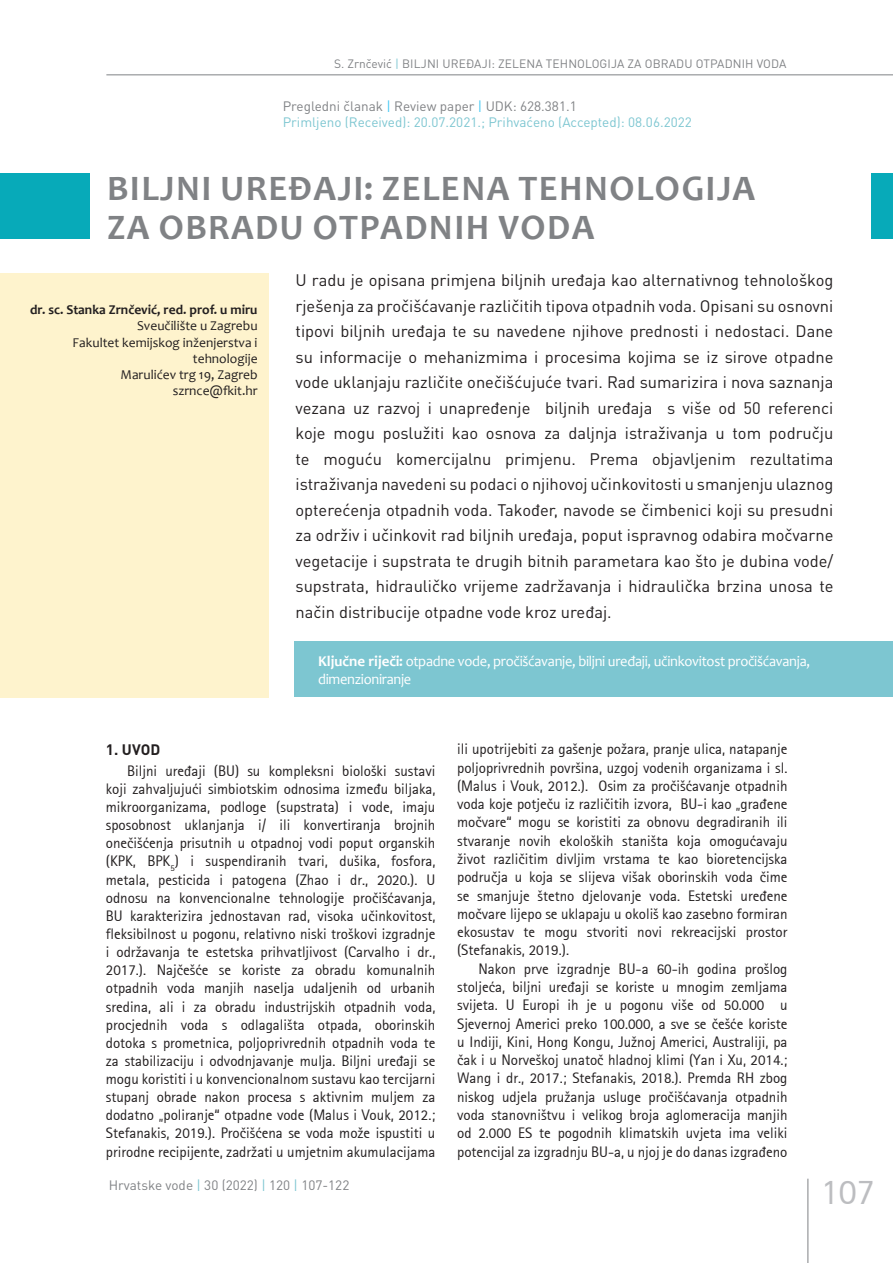
<style>
.page{position:relative;width:893px;height:1263px;background:#fff}
.page>*{position:absolute;margin:0;border:0;box-sizing:border-box;transform-origin:0 0}
.t1{font:700 36px/39px "Candara";letter-spacing:.04em;color:#808285}
.t2{font:36px "Agfa Rotis Sans Serif";color:#bcbdc0}
.t3{font:16.5px/25.5px "DIN Pro";color:#231f20;text-align:justify}
.t4{font:15px/18.1px "Agfa Rotis Sans Serif";color:#231f20;text-align:justify}
.t5{font:15px/17.2px "Candara";letter-spacing:-.02em;color:#fff;scale:.96 1}
.t6{font:700 15px "DIN Pro";color:#231f20}
.t7{font:13.5px/16.2px "DIN Pro";color:#7dc6d1}
.t8{font:13.5px/16.2px "Candara";color:#231f20;text-align:right}
.t9{font:700 13.5px "Candara";color:#231f20}
.t10{font:13.5px "DIN Pro";color:#808285}
.t11{font:12px "DIN Pro";letter-spacing:.01em;color:#808285}
.s1{color:#7dc6d1}
.s2{color:#808285}
.s3{color:#40c7f4}
.s4{font-weight:700}
</style>
<div class="page">
<hr style="left:808px;top:1179px;width:1px;height:84px;background:#808285">
<div style="left:0;top:273px;width:269px;height:424px;background:#fef3cd"></div>
<hr style="left:106px;top:75px;width:787px;height:1px;background:#808285">
<div style="left:0;top:173px;width:89px;height:66px;background:#07aab9"></div>
<div style="left:295px;top:641px;width:598px;height:56px;background:#7dc6d1"></div>
<div style="left:872px;top:173px;width:21px;height:66px;background:#07aab9"></div>
<p class="t11" style="left:334px;top:55px;width:454px">S. Zrnčević <span class="s1">|</span> BILJNI UREĐAJI: ZELENA TEHNOLOGIJA ZA OBRADU OTPADNIH VODA</p>
<p class="t7" style="left:283px;top:98px;width:411px"><span class="s2">Pregledni članak</span> <span class="s3">|</span> <span class="s2">Review paper</span> <span class="s3">|</span> <span class="s2">UDK: 628.381.1<br></span>Primljeno (Received): 20.07.2021.; Prihvaćeno (Accepted): 08.06.2022</p>
<h1 class="t1" style="left:107px;top:168px;width:650px">BILJNI UREĐAJI: ZELENA TEHNOLOGIJA<br>ZA OBRADU OTPADNIH VODA</h1>
<p class="t9" style="left:30px;top:301px;width:229px">dr. sc. Stanka Zrnčević, red. prof. u miru</p>
<p class="t8" style="left:73px;top:318px;width:186px">Sveučilište u Zagrebu<br>Fakultet kemijskog inženjerstva i tehnologije<br>Marulićev trg 19, Zagreb szrnce@fkit.hr</p>
<p class="t3" style="left:296px;top:267px;width:539px">U radu je opisana primjena biljnih uređaja kao alternativnog tehnološkog rješenja za pročišćavanje različitih tipova otpadnih voda. Opisani su osnovni tipovi biljnih uređaja te su navedene njihove prednosti i nedostaci. Dane su informacije o mehanizmima i procesima kojima se iz sirove otpadne vode uklanjaju različite onečišćujuće tvari. Rad sumarizira i nova saznanja vezana uz razvoj i unapređenje biljnih uređaja s više od 50 referenci koje mogu poslužiti kao osnova za daljnja istraživanja u tom području te moguću komercijalnu primjenu. Prema objavljenim rezultatima istraživanja navedeni su podaci o njihovoj učinkovitosti u smanjenju ulaznog opterećenja otpadnih voda. Također, navode se čimbenici koji su presudni za održiv i učinkovit rad biljnih uređaja, poput ispravnog odabira močvarne vegetacije i supstrata te drugih bitnih parametara kao što je dubina vode/ supstrata, hidrauličko vrijeme zadržavanja i hidraulička brzina unosa te način distribucije otpadne vode kroz uređaj.</p>
<p class="t5" style="left:318px;top:653px;width:514px"><span class="s4">Ključne riječi:</span> otpadne vode, pročišćavanje, biljni uređaji, učinkovitost pročišćavanja, dimenzioniranje</p>
<p class="t6" style="left:106px;top:740px;width:56px">1. UVOD</p>
<p class="t4" style="left:106px;top:761px;width:331px;text-indent:21px">Biljni uređaji (BU) su kompleksni biološki sustavi koji zahvaljujući simbiotskim odnosima između biljaka, mikroorganizama, podloge (supstrata) i vode, imaju sposobnost uklanjanja i/ ili konvertiranja brojnih onečišćenja prisutnih u otpadnoj vodi poput organskih (KPK, BPK<sub>5</sub>) i suspendiranih tvari, dušika, fosfora, metala, pesticida i patogena (Zhao i dr., 2020.). U odnosu na konvencionalne tehnologije pročišćavanja, BU karakterizira jednostavan rad, visoka učinkovitost, fleksibilnost u pogonu, relativno niski troškovi izgradnje i održavanja te estetska prihvatljivost (Carvalho i dr., 2017.). Najčešće se koriste za obradu komunalnih otpadnih voda manjih naselja udaljenih od urbanih sredina, ali i za obradu industrijskih otpadnih voda, procjednih voda s odlagališta otpada, oborinskih dotoka s prometnica, poljoprivrednih otpadnih voda te za stabilizaciju i odvodnjavanje mulja. Biljni uređaji se mogu koristiti i u konvencionalnom sustavu kao tercijarni stupanj obrade nakon procesa s aktivnim muljem za dodatno „poliranje“ otpadne vode (Malus i Vouk, 2012.; Stefanakis, 2019.). Pročišćena se voda može ispustiti u prirodne recipijente, zadržati u umjetnim akumulacijama</p>
<p class="t10" style="left:109px;top:1176px;width:242px">Hrvatske vode <span class="s1">|</span> 30 (2022) <span class="s1">|</span> 120 <span class="s1">|</span> 107-122</p>
<p class="t4" style="left:457px;top:740px;width:332px">ili upotrijebiti za gašenje požara, pranje ulica, natapanje poljoprivrednih površina, uzgoj vodenih organizama i sl. (Malus i Vouk, 2012.). Osim za pročišćavanje otpadnih voda koje potječu iz različitih izvora, BU-i kao „građene močvare“ mogu se koristiti za obnovu degradiranih ili stvaranje novih ekoloških staništa koja omogućavaju život različitim divljim vrstama te kao bioretencijska područja u koja se slijeva višak oborinskih voda čime se smanjuje štetno djelovanje voda. Estetski uređene močvare lijepo se uklapaju u okoliš kao zasebno formiran ekosustav te mogu stvoriti novi rekreacijski prostor (Stefanakis, 2019.).</p>
<p class="t4" style="left:457px;top:959px;width:332px;text-indent:21px">Nakon prve izgradnje BU-a 60-ih godina prošlog stoljeća, biljni uređaji se koriste u mnogim zemljama svijeta. U Europi ih je u pogonu više od 50.000 u Sjevernoj Americi preko 100.000, a sve se češće koriste u Indiji, Kini, Hong Kongu, Južnoj Americi, Australiji, pa čak i u Norveškoj unatoč hladnoj klimi (Yan i Xu, 2014.; Wang i dr., 2017.; Stefanakis, 2018.). Premda RH zbog niskog udjela pružanja usluge pročišćavanja otpadnih voda stanovništvu i velikog broja aglomeracija manjih od 2.000 ES te pogodnih klimatskih uvjeta ima veliki potencijal za izgradnju BU-a, u njoj je do danas izgrađeno</p>
<h1 class="t2" style="left:821px;top:1170px;width:55px">107</h1>
</div>
